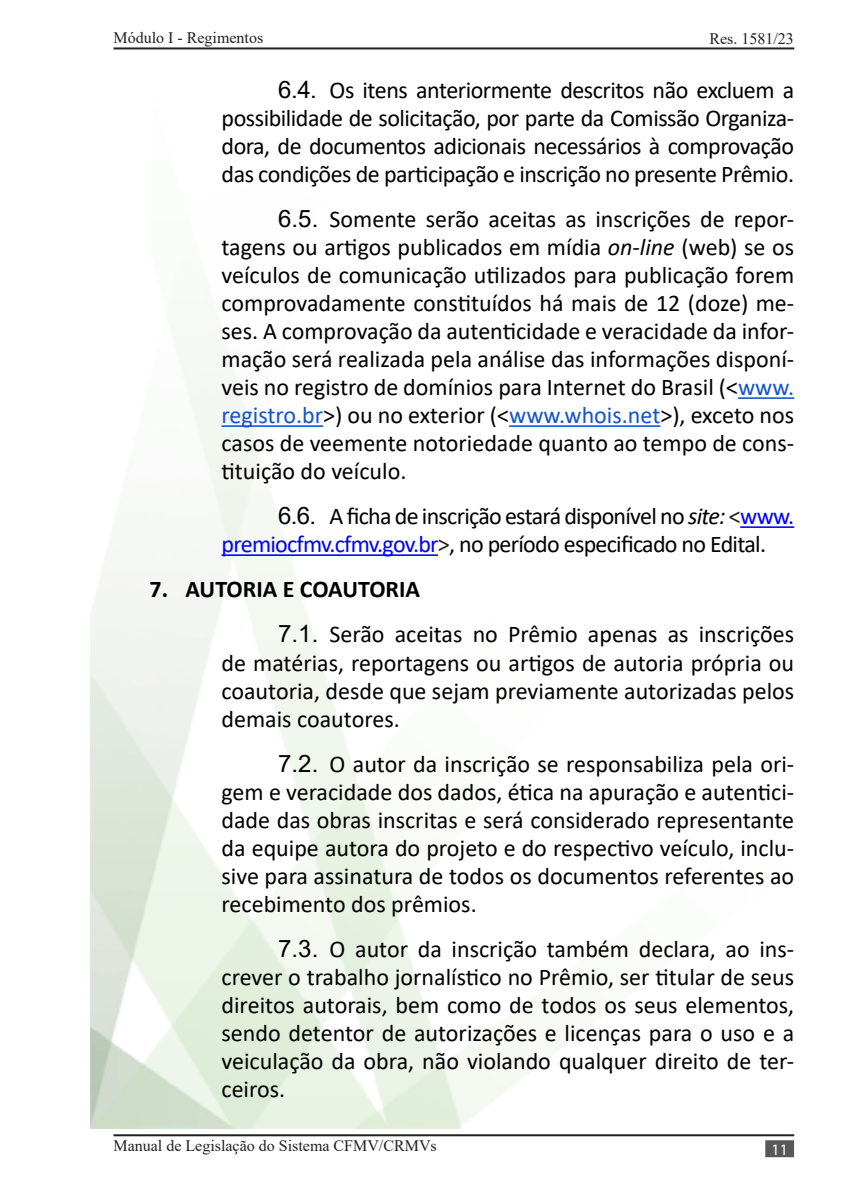
<style>
.page{position:relative;width:851px;height:1191px;background:#fff}
.page>*{position:absolute;margin:0;border:0;box-sizing:border-box;transform-origin:0 0}
.t1{font:24px/28px "Calibri";letter-spacing:-.01em;color:#000;text-align:justify}
.t2{font:24px/28px "Calibri";letter-spacing:-.03em;color:#000}
.t3{font:700 24px "Calibri";color:#000}
.t4{font:16px "Times New Roman";color:#231f20}
.t5{font:16px "Myriad Pro";color:#fff}
.s1{font-family:"Arial"}
.s2{font-style:italic}
.s3{color:#1154cc}
.s4{color:#231f20}
.s5{color:#00f}
</style>
<div class="page">
<hr style="left:113px;top:1134px;width:681px;height:2px;background:#231f20">
<div style="left:765px;top:1140px;width:28px;height:17px;background:#57585a;border:2px solid #57585a"></div>
<hr style="left:113px;top:47px;width:681px;height:2px;background:#231f20">
<hr style="left:738px;top:397px;width:56px;height:2px;background:#1154cc">
<hr style="left:221px;top:425px;width:102px;height:2px;background:#1154cc">
<hr style="left:509px;top:425px;width:151px;height:2px;background:#1154cc">
<hr style="left:740px;top:526px;width:54px;height:2px;background:#00f">
<hr style="left:221px;top:554px;width:217px;height:2px;background:#00f">
<p class="t4" style="left:113px;top:26px;width:151px">Módulo I - Regimentos</p>
<p class="t4" style="left:709px;top:28px;width:86px">Res. 1581/23</p>
<p class="t1" style="left:221px;top:76px;width:574px;text-indent:57px"><span class="s1">6.4.</span> Os itens anteriormente descritos não excluem a possibilidade de solicitação, por parte da Comissão Organiza&shy;dora, de documentos adicionais necessários à comprovação das condições de participação e inscrição no presente Prêmio.</p>
<p class="t1" style="left:221px;top:205px;width:574px;text-indent:57px"><span class="s1">6.5.</span> Somente serão aceitas as inscrições de repor&shy;tagens ou artigos publicados em mídia <span class="s2">on-line</span> (web) se os veículos de comunicação utilizados para publicação forem comprovadamente constituídos há mais de 12 (doze) me&shy;ses. A comprovação da autenticidade e veracidade da infor&shy;mação será realizada pela análise das informações disponí&shy;veis no registro de domínios para Internet do Brasil (&lt;<span class="s3">www. registro.br</span>&gt;) ou no exterior (&lt;<span class="s3">www.whois.net</span>&gt;), exceto nos casos de veemente notoriedade quanto ao tempo de cons&shy;tituição do veículo.</p>
<p class="t2" style="left:221px;top:502px;width:574px;text-indent:57px"><span class="s1">6.6.</span> A ficha de inscrição estará disponível no <span class="s2">site:</span> <span class="s4">&lt;</span><span class="s5">www. premiocfmv.cfmv.gov.br</span><span class="s4">&gt;</span>, no período especificado no Edital.</p>
<p class="t3" style="left:149px;top:572px;width:272px">7. AUTORIA E COAUTORIA</p>
<p class="t1" style="left:221px;top:620px;width:574px;text-indent:57px"><span class="s1">7.1.</span> Serão aceitas no Prêmio apenas as inscrições de matérias, reportagens ou artigos de autoria própria ou coautoria, desde que sejam previamente autorizadas pelos demais coautores.</p>
<p class="t1" style="left:221px;top:749px;width:574px;text-indent:57px"><span class="s1">7.2.</span> O autor da inscrição se responsabiliza pela ori&shy;gem e veracidade dos dados, ética na apuração e autentici&shy;dade das obras inscritas e será considerado representante da equipe autora do projeto e do respectivo veículo, inclu&shy;sive para assinatura de todos os documentos referentes ao recebimento dos prêmios.</p>
<p class="t1" style="left:221px;top:934px;width:574px;text-indent:57px"><span class="s1">7.3.</span> O autor da inscrição também declara, ao ins&shy;crever o trabalho jornalístico no Prêmio, ser titular de seus direitos autorais, bem como de todos os seus elementos, sendo detentor de autorizações e licenças para o uso e a veiculação da obra, não violando qualquer direito de ter&shy;ceiros.</p>
<p class="t4" style="left:113px;top:1134px;width:325px">Manual de Legislação do Sistema CFMV/CRMVs</p>
<p class="t5" style="left:771px;top:1140px;width:18px">11</p>
</div>
